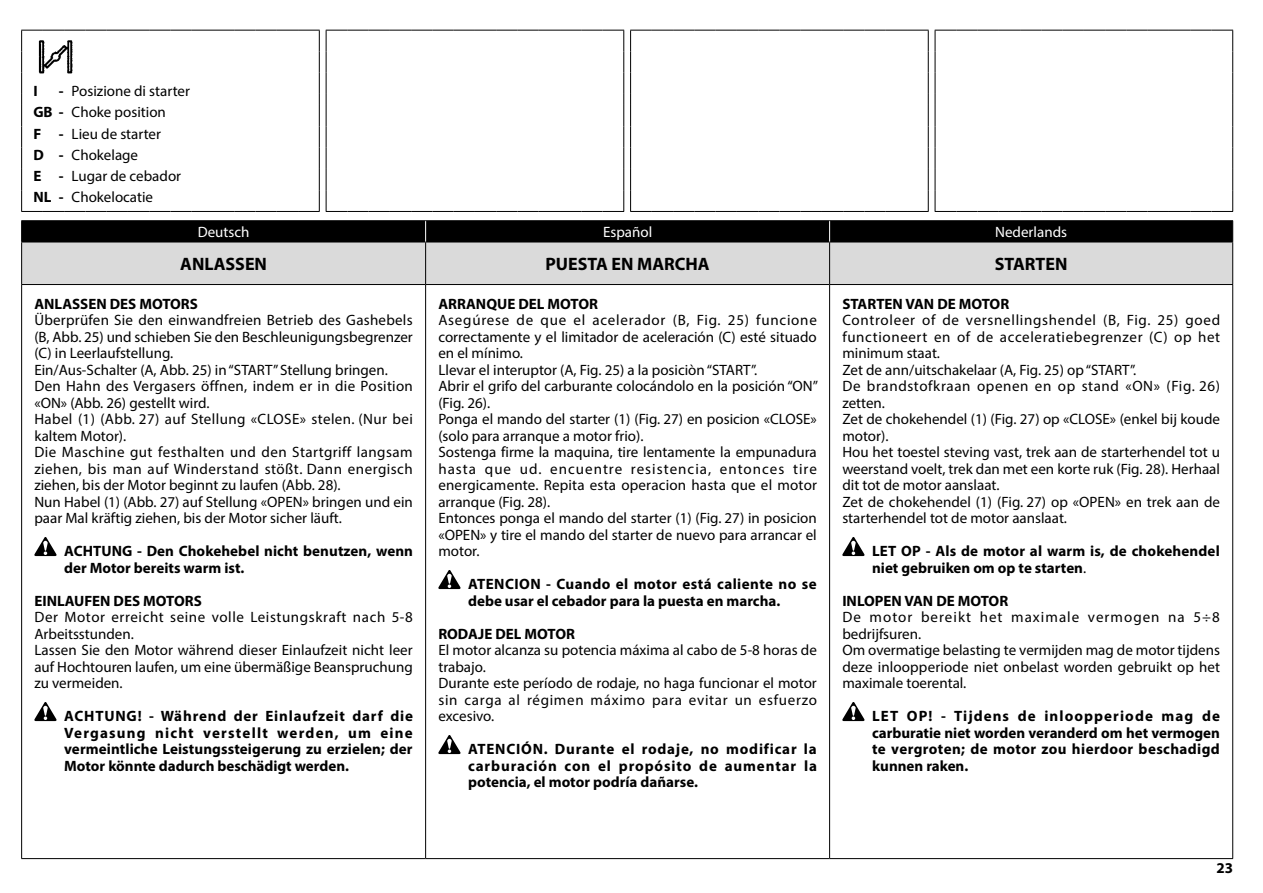
<style>
.page{position:relative;width:1263px;height:893px;background:#fff}
.page>*{position:absolute;margin:0;border:0;box-sizing:border-box;transform-origin:0 0}
.t1{font:700 18px "Myriad Pro";color:#000}
.t2{font:15px/16.5px "Myriad Pro";color:#000}
.t3{font:700 15px/16.5px "Myriad Pro";color:#000}
.t4{font:15px "Myriad Pro";color:#fff}
.s1{font-weight:700}
.s2{font-weight:400}
</style>
<div class="page">
<svg style="left:21px;top:30px;width:1212px;height:182px"></svg>
<img style="left:37px;top:37px;width:38px;height:38px">
<div style="left:22px;top:243px;width:1210px;height:41px;background:#dadada"></div>
<hr style="left:21px;top:220px;width:405px;height:1px;background:#000">
<hr style="left:426px;top:220px;width:404px;height:1px;background:#000">
<hr style="left:830px;top:220px;width:403px;height:1px;background:#000">
<hr style="left:21px;top:242px;width:405px;height:1px;background:#000">
<hr style="left:21px;top:242px;width:1px;height:42px;background:#000">
<hr style="left:426px;top:242px;width:404px;height:1px;background:#000">
<hr style="left:425px;top:242px;width:1px;height:42px;background:#000">
<hr style="left:830px;top:242px;width:403px;height:1px;background:#000">
<hr style="left:829px;top:242px;width:1px;height:42px;background:#000">
<hr style="left:1232px;top:242px;width:1px;height:42px;background:#000">
<hr style="left:21px;top:284px;width:405px;height:1px;background:#000">
<hr style="left:21px;top:285px;width:1px;height:573px;background:#000">
<hr style="left:426px;top:284px;width:404px;height:1px;background:#000">
<hr style="left:425px;top:285px;width:1px;height:573px;background:#000">
<hr style="left:830px;top:284px;width:403px;height:1px;background:#000">
<hr style="left:829px;top:285px;width:1px;height:573px;background:#000">
<hr style="left:1232px;top:285px;width:1px;height:573px;background:#000">
<hr style="left:21px;top:858px;width:405px;height:1px;background:#000">
<hr style="left:426px;top:858px;width:404px;height:1px;background:#000">
<hr style="left:830px;top:858px;width:403px;height:1px;background:#000">
<div style="left:21px;top:221px;width:1212px;height:21px;background:#000"></div>
<svg style="left:34px;top:537px;width:23px;height:19px"></svg>
<svg style="left:34px;top:702px;width:23px;height:19px"></svg>
<svg style="left:438px;top:570px;width:22px;height:19px"></svg>
<svg style="left:438px;top:735px;width:22px;height:19px"></svg>
<svg style="left:842px;top:537px;width:22px;height:19px"></svg>
<svg style="left:842px;top:702px;width:22px;height:19px"></svg>
<p class="t2" style="left:33px;top:80px;width:158px;line-height:21.3px;text-indent:26px"><span class="s1">-</span> Posizione di starter<br><span class="s1">GB -</span> Choke position<br><span class="s1">F -</span> Lieu de starter<br><span class="s1">D -</span> Chokelage<br><span class="s1">E -</span> Lugar de cebador<br><span class="s1">NL -</span> Chokelocatie</p>
<p class="t3" style="left:33px;top:82px;width:6px">I</p>
<p class="t4" style="left:198px;top:223px;width:53px">Deutsch</p>
<p class="t4" style="left:603px;top:223px;width:51px">Español</p>
<p class="t4" style="left:995px;top:223px;width:73px">Nederlands</p>
<p class="t1" style="left:180px;top:252px;width:88px">ANLASSEN</p>
<p class="t1" style="left:545px;top:252px;width:166px">PUESTA EN MARCHA</p>
<p class="t1" style="left:995px;top:252px;width:74px">STARTEN</p>
<p class="t3" style="left:34px;top:295px;width:165px">ANLASSEN DES MOTORS</p>
<p class="t2" style="left:34px;top:311px;width:380px">Überprüfen Sie den einwandfreien Betrieb des Gashebels (B, Abb. 25) und schieben Sie den Beschleunigungsbegrenzer (C) in Leerlaufstellung.<br>Ein/Aus-Schalter (A, Abb. 25) in “START” Stellung bringen.<br>Den Hahn des Vergasers öffnen, indem er in die Position «ON» (Abb. 26) gestellt wird.<br>Habel (1) (Abb. 27) auf Stellung «CLOSE» stelen. (Nur bei kaltem Motor).<br>Die Maschine gut festhalten und den Startgriff langsam ziehen, bis man auf Winderstand stößt. Dann energisch ziehen, bis der Motor beginnt zu laufen (Abb. 28).<br>Nun Habel (1) (Abb. 27) auf Stellung «OPEN» bringen und ein paar Mal kräftig ziehen, bis der Motor sicher läuft.</p>
<p class="t3" style="left:64px;top:542px;width:350px">ACHTUNG - Den Chokehebel nicht benutzen, wenn der Motor bereits warm ist.</p>
<p class="t3" style="left:34px;top:592px;width:169px">EINLAUFEN DES MOTORS</p>
<p class="t2" style="left:34px;top:608px;width:380px">Der Motor erreicht seine volle Leistungskraft nach 5-8<br>Arbeitsstunden.<br>Lassen Sie den Motor während dieser Einlaufzeit nicht leer auf Hochtouren laufen, um eine übermäßige Beanspruchung zu vermeiden.</p>
<p class="t3" style="left:64px;top:707px;width:350px;text-align:justify">ACHTUNG! - Während der Einlaufzeit darf die Vergasung nicht verstellt werden, um eine vermeintliche Leistungssteigerung zu erzielen; der Motor könnte dadurch beschädigt werden.</p>
<p class="t3" style="left:438px;top:295px;width:161px">ARRANQUE DEL MOTOR</p>
<p class="t2" style="left:438px;top:311px;width:381px">Asegúrese de que el acelerador (B, Fig. 25) funcione correctamente y el limitador de aceleración (C) esté situado en el mínimo.<br>Llevar el interuptor (A, Fig. 25) a la posiciòn “START”.<br>Abrir el grifo del carburante colocándolo en la posición “ON” (Fig. 26).<br>Ponga el mando del starter (1) (Fig. 27) en posicion «CLOSE» (solo para arranque a motor frio).<br>Sostenga firme la maquina, tire lentamente la empunadura hasta que ud. encuentre resistencia, entonces tire energicamente. Repita esta operacion hasta que el motor arranque (Fig. 28).<br>Entonces ponga el mando del starter (1) (Fig. 27) in posicion «OPEN» y tire el mando del starter de nuevo para arrancar el motor.</p>
<p class="t3" style="left:468px;top:575px;width:350px">ATENCION - Cuando el motor está caliente no se debe usar el cebador para la puesta en marcha.</p>
<p class="t3" style="left:438px;top:625px;width:138px">RODAJE DEL MOTOR</p>
<p class="t2" style="left:438px;top:641px;width:380px">El motor alcanza su potencia máxima al cabo de 5-8 horas de trabajo.<br>Durante este período de rodaje, no haga funcionar el motor sin carga al régimen máximo para evitar un esfuerzo excesivo.</p>
<p class="t3" style="left:468px;top:740px;width:350px;text-align:justify">ATENCIÓN. Durante el rodaje, no modificar la carburación con el propósito de aumentar la potencia, el motor podría dañarse.</p>
<p class="t3" style="left:842px;top:295px;width:168px">STARTEN VAN DE MOTOR</p>
<p class="t2" style="left:842px;top:311px;width:379px">Controleer of de versnellingshendel (B, Fig. 25) goed functioneert en of de acceleratiebegrenzer (C) op het minimum staat.<br>Zet de ann/uitschakelaar (A, Fig. 25) op “START”.<br>De brandstofkraan openen en op stand «ON» (Fig. 26) zetten.<br>Zet de chokehendel (1) (Fig. 27) op «CLOSE» (enkel bij koude motor).<br>Hou het toestel steving vast, trek aan de starterhendel tot u weerstand voelt, trek dan met een korte ruk (Fig. 28). Herhaal dit tot de motor aanslaat.<br>Zet de chokehendel (1) (Fig. 27) op «OPEN» en trek aan de starterhendel tot de motor aanslaat.</p>
<p class="t3" style="left:872px;top:542px;width:349px">LET OP - Als de motor al warm is, de chokehendel niet gebruiken om op te starten<span class="s2">.</span></p>
<p class="t3" style="left:842px;top:592px;width:167px">INLOPEN VAN DE MOTOR</p>
<p class="t2" style="left:842px;top:608px;width:379px">De motor bereikt het maximale vermogen na 5÷8 bedrijfsuren.<br>Om overmatige belasting te vermijden mag de motor tijdens deze inloopperiode niet onbelast worden gebruikt op het maximale toerental.</p>
<p class="t3" style="left:872px;top:707px;width:349px;text-align:justify">LET OP! - Tijdens de inloopperiode mag de carburatie niet worden veranderd om het vermogen te vergroten; de motor zou hierdoor beschadigd kunnen raken.</p>
<p class="t3" style="left:1216px;top:859px;width:18px">23</p>
</div>
